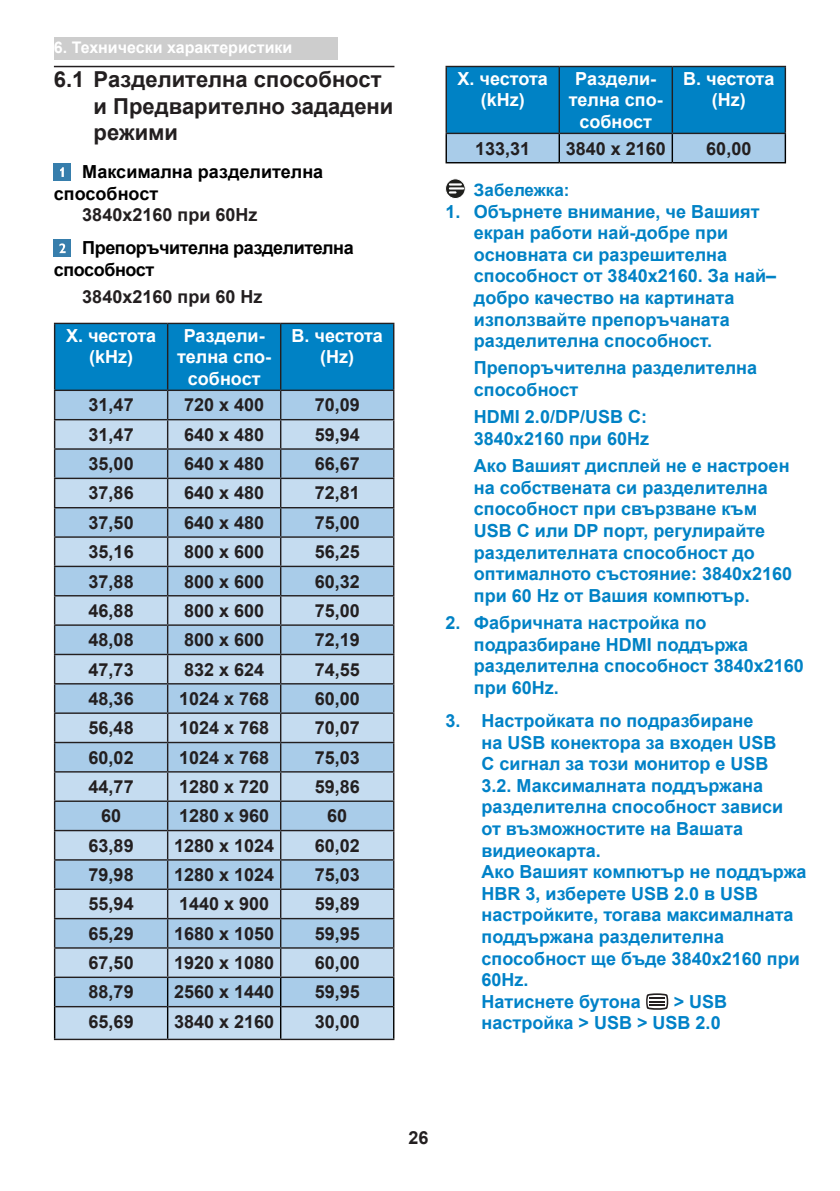
<style>
.page{position:relative;width:840px;height:1191px;background:#fff}
.page>*{position:absolute;margin:0;border:0;box-sizing:border-box;transform-origin:0 0}
.t1{font:700 22px/26.4px "Arial";color:#231f20}
.Note_body{font:700 18px/21.6px "Arial";color:#0082c5}
.t2{font:700 18px "Arial";color:#231f20}
.Note_body-2{font:700 18px/21.6px "Arial";color:#0082c8}
.t3{font:700 18px/21.6px "Arial";color:#fff;text-align:center}
.Heading_4{font:700 18px/21.6px "Arial";letter-spacing:-.025em;color:#000}
.Heading_4-2{font:700 18px/21.6px "Arial";color:#000}
.Heading_3{font:700 17px "Arial";color:#0082c5}
.t4{font:700 16px "Arial";color:#fff}
</style>
<div class="page">
<div style="left:54px;top:37px;width:283px;height:23px;background:#cdcdcd"></div>
<hr style="left:54px;top:66px;width:340px;height:1px;background:#231f20">
<div style="left:54px;top:164px;width:17px;height:17px;background:#377eac"></div>
<svg style="left:60px;top:167px;width:4px;height:10px"></svg>
<div style="left:54px;top:240px;width:17px;height:17px;background:#377eac"></div>
<svg style="left:59px;top:243px;width:7px;height:10px"></svg>
<div style="left:55px;top:1007px;width:338px;height:31px;background:#c5dcf0"></div>
<hr style="left:55px;top:1006px;width:112px;height:1px;background:#231f20">
<hr style="left:168px;top:1006px;width:112px;height:1px;background:#231f20">
<hr style="left:281px;top:1006px;width:112px;height:1px;background:#231f20">
<hr style="left:54px;top:1038px;width:113px;height:2px;background:#231f20">
<hr style="left:167px;top:1038px;width:113px;height:2px;background:#231f20">
<hr style="left:280px;top:1038px;width:114px;height:2px;background:#231f20">
<svg style="left:54px;top:323px;width:340px;height:683px;background:#9cc1dc"></svg>
<hr style="left:54px;top:1006px;width:1px;height:32px;background:#000">
<hr style="left:167px;top:1006px;width:1px;height:32px;background:#000">
<hr style="left:280px;top:1006px;width:1px;height:32px;background:#000">
<hr style="left:393px;top:1006px;width:1px;height:32px;background:#000">
<svg style="left:445px;top:66px;width:340px;height:96px;background:#3394ca"></svg>
<hr style="left:445px;top:162px;width:114px;height:1px;background:#000">
<hr style="left:559px;top:162px;width:113px;height:1px;background:#000">
<hr style="left:672px;top:162px;width:113px;height:1px;background:#000">
<svg style="left:445px;top:179px;width:20px;height:19px"></svg>
<div style="left:445px;top:179px;width:20px;height:19px;border:1px solid #fff;border-radius:50%"></div>
<svg style="left:449px;top:183px;width:14px;height:10px"></svg>
<svg style="left:646px;top:993px;width:22px;height:17px"></svg>
<p class="t4" style="left:54px;top:37px;width:240px">6. Технически характеристики</p>
<p class="t1" style="left:94px;top:67px;width:301px;text-indent:-40px">6.1 Разделителна способност и Предварително зададени режими</p>
<p class="Heading_4-2" style="left:54px;top:161px;width:271px;text-indent:28px">Максимална разделителна способност</p>
<p class="t2" style="left:82px;top:203px;width:177px">3840x2160 при 60Hz</p>
<p class="Heading_4" style="left:54px;top:238px;width:301px;text-indent:28px">Препоръчителна разделителна способност</p>
<p class="t2" style="left:82px;top:285px;width:182px">3840x2160 при 60 Hz</p>
<p class="t3" style="left:66px;top:325px;width:92px">Х. честота (kHz)</p>
<p class="t3" style="left:177px;top:325px;width:96px">Раздели&shy;телна спо&shy;собност</p>
<p class="t3" style="left:291px;top:325px;width:93px">В. честота (Hz)</p>
<p class="t2" style="left:89px;top:393px;width:47px">31,47</p>
<p class="t2" style="left:184px;top:393px;width:82px">720 x 400</p>
<p class="t2" style="left:314px;top:393px;width:47px">70,09</p>
<p class="t2" style="left:89px;top:422px;width:47px">31,47</p>
<p class="t2" style="left:184px;top:422px;width:82px">640 x 480</p>
<p class="t2" style="left:314px;top:422px;width:47px">59,94</p>
<p class="t2" style="left:89px;top:452px;width:47px">35,00</p>
<p class="t2" style="left:184px;top:452px;width:82px">640 x 480</p>
<p class="t2" style="left:314px;top:452px;width:47px">66,67</p>
<p class="t2" style="left:89px;top:481px;width:47px">37,86</p>
<p class="t2" style="left:184px;top:481px;width:82px">640 x 480</p>
<p class="t2" style="left:314px;top:481px;width:47px">72,81</p>
<p class="t2" style="left:89px;top:510px;width:47px">37,50</p>
<p class="t2" style="left:184px;top:510px;width:82px">640 x 480</p>
<p class="t2" style="left:314px;top:510px;width:47px">75,00</p>
<p class="t2" style="left:89px;top:540px;width:47px">35,16</p>
<p class="t2" style="left:184px;top:540px;width:82px">800 x 600</p>
<p class="t2" style="left:314px;top:540px;width:47px">56,25</p>
<p class="t2" style="left:89px;top:569px;width:47px">37,88</p>
<p class="t2" style="left:184px;top:569px;width:82px">800 x 600</p>
<p class="t2" style="left:314px;top:569px;width:47px">60,32</p>
<p class="t2" style="left:89px;top:598px;width:47px">46,88</p>
<p class="t2" style="left:184px;top:598px;width:82px">800 x 600</p>
<p class="t2" style="left:314px;top:598px;width:47px">75,00</p>
<p class="t2" style="left:89px;top:628px;width:47px">48,08</p>
<p class="t2" style="left:184px;top:628px;width:82px">800 x 600</p>
<p class="t2" style="left:314px;top:628px;width:47px">72,19</p>
<p class="t2" style="left:89px;top:657px;width:47px">47,73</p>
<p class="t2" style="left:184px;top:657px;width:82px">832 x 624</p>
<p class="t2" style="left:314px;top:657px;width:47px">74,55</p>
<p class="t2" style="left:89px;top:686px;width:47px">48,36</p>
<p class="t2" style="left:179px;top:686px;width:92px">1024 x 768</p>
<p class="t2" style="left:314px;top:686px;width:47px">60,00</p>
<p class="t2" style="left:89px;top:716px;width:47px">56,48</p>
<p class="t2" style="left:179px;top:716px;width:92px">1024 x 768</p>
<p class="t2" style="left:314px;top:716px;width:47px">70,07</p>
<p class="t2" style="left:89px;top:745px;width:47px">60,02</p>
<p class="t2" style="left:179px;top:745px;width:92px">1024 x 768</p>
<p class="t2" style="left:314px;top:745px;width:47px">75,03</p>
<p class="t2" style="left:89px;top:774px;width:47px">44,77</p>
<p class="t2" style="left:179px;top:774px;width:92px">1280 x 720</p>
<p class="t2" style="left:314px;top:774px;width:47px">59,86</p>
<p class="t2" style="left:101px;top:804px;width:22px">60</p>
<p class="t2" style="left:179px;top:804px;width:92px">1280 x 960</p>
<p class="t2" style="left:327px;top:804px;width:22px">60</p>
<p class="t2" style="left:89px;top:833px;width:47px">63,89</p>
<p class="t2" style="left:174px;top:833px;width:102px">1280 x 1024</p>
<p class="t2" style="left:314px;top:833px;width:47px">60,02</p>
<p class="t2" style="left:89px;top:862px;width:47px">79,98</p>
<p class="t2" style="left:174px;top:862px;width:102px">1280 x 1024</p>
<p class="t2" style="left:314px;top:862px;width:47px">75,03</p>
<p class="t2" style="left:89px;top:892px;width:47px">55,94</p>
<p class="t2" style="left:179px;top:892px;width:92px">1440 x 900</p>
<p class="t2" style="left:314px;top:892px;width:47px">59,89</p>
<p class="t2" style="left:89px;top:921px;width:47px">65,29</p>
<p class="t2" style="left:174px;top:921px;width:102px">1680 x 1050</p>
<p class="t2" style="left:314px;top:921px;width:47px">59,95</p>
<p class="t2" style="left:89px;top:950px;width:47px">67,50</p>
<p class="t2" style="left:174px;top:950px;width:102px">1920 x 1080</p>
<p class="t2" style="left:314px;top:950px;width:47px">60,00</p>
<p class="t2" style="left:89px;top:980px;width:47px">88,79</p>
<p class="t2" style="left:174px;top:980px;width:102px">2560 x 1440</p>
<p class="t2" style="left:314px;top:980px;width:47px">59,95</p>
<p class="t2" style="left:89px;top:1009px;width:47px">65,69</p>
<p class="t2" style="left:174px;top:1009px;width:102px">3840 x 2160</p>
<p class="t2" style="left:314px;top:1009px;width:47px">30,00</p>
<p class="t3" style="left:457px;top:68px;width:92px">Х. честота (kHz)</p>
<p class="t3" style="left:568px;top:68px;width:96px">Раздели&shy;телна спо&shy;собност</p>
<p class="t3" style="left:682px;top:68px;width:93px">В. честота (Hz)</p>
<p class="t2" style="left:475px;top:136px;width:57px">133,31</p>
<p class="t2" style="left:565px;top:136px;width:102px">3840 x 2160</p>
<p class="t2" style="left:706px;top:136px;width:47px">60,00</p>
<p class="Heading_3" style="left:473px;top:178px;width:97px">Забележка:</p>
<p class="Note_body" style="left:473px;top:201px;width:303px;text-indent:-28px">1. Обърнете внимание, че Вашият екран работи най-добре при основната си разрешителна способност от 3840x2160. За най– добро качество на картината използвайте препоръчаната разделителна способност.</p>
<p class="Note_body" style="left:473px;top:358px;width:284px">Препоръчителна разделителна способност</p>
<p class="Note_body" style="left:473px;top:407px;width:177px">HDMI 2.0/DP/USB C:<br>3840x2160 при 60Hz</p>
<p class="Note_body" style="left:473px;top:455px;width:320px">Ако Вашият дисплей не е настроен на собствената си разделителна способност при свързване към<br>USB C или DP порт, регулирайте разделителната способност до оптималното състояние: 3840x2160 при 60 Hz от Вашия компютър.</p>
<p class="Note_body" style="left:473px;top:612px;width:331px;text-indent:-28px">2. Фабричната настройка по подразбиране HDMI поддържа разделителна способност 3840x2160 при 60Hz.</p>
<p class="Note_body-2" style="left:481px;top:710px;width:326px;text-indent:-36px">3. Настройката по подразбиране<br>на USB конектора за входен USB<br>C сигнал за този монитор е USB<br>3.2. Максималната поддържана разделителна способност зависи от възможностите на Вашата видиеокарта.<br>Ако Вашият компютър не поддържа<br>HBR 3, изберете USB 2.0 в USB настройките, тогава максималната поддържана разделителна способност ще бъде 3840x2160 при<br>60Hz.<br>Натиснете бутона</p>
<p class="Note_body-2" style="left:481px;top:991px;width:247px;text-indent:192px">&gt; USB настройка &gt; USB &gt; USB 2.0</p>
<p class="t2" style="left:408px;top:1126px;width:22px">26</p>
</div>
